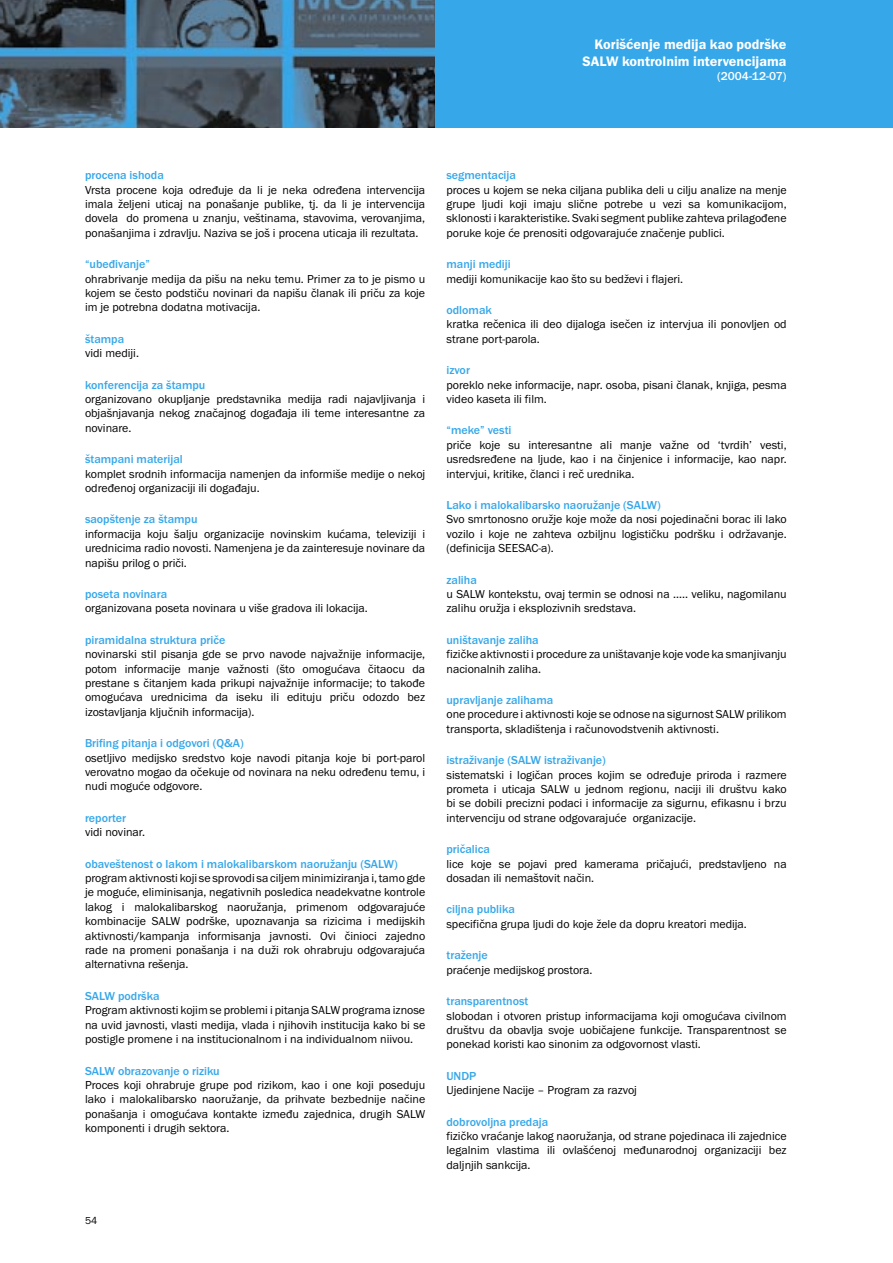
<style>
.page{position:relative;width:893px;height:1263px;background:#fff}
.page>*{position:absolute;margin:0;border:0;box-sizing:border-box;transform-origin:0 0}
.t1{font:600 14.25px/17.1px "Franklin Got Itc TCE";color:#fff;text-align:right}
.t2{font:12px/14.4px "Franklin Got Itc TCE";color:#000;text-align:justify}
.t3{font:500 12px "Franklin Got Itc TCE";color:#36a7e9}
.t4{font:500 12px "Franklin Got Itc TCE";color:#fff}
.t5{font:10.5px "Franklin Got Itc TCE";color:#000}
</style>
<div class="page">
<img style="left:0;top:0;width:436px;height:128px">
<div style="left:436px;top:0;width:457px;height:128px;background:#36a7e9"></div>
<p class="t1" style="left:583px;top:36px;width:205px">Korišćenje medija kao podrške<br>SALW kontrolnim intervencijama</p>
<p class="t4" style="left:717px;top:70px;width:71px">(2004-12-07)</p>
<p class="t3" style="left:85px;top:168px;width:80px">procena ishoda</p>
<p class="t2" style="left:85px;top:182px;width:342px">Vrsta procene koja određuje da li je neka određena intervencija imala željeni uticaj na ponašanje publike, tj. da li je intervencija dovela do promena u znanju, veštinama, stavovima, verovanjima, ponašanjima i zdravlju. Naziva se još i procena uticaja ili rezultata.</p>
<p class="t3" style="left:85px;top:257px;width:66px">“ubeđivanje”</p>
<p class="t2" style="left:85px;top:271px;width:342px">ohrabrivanje medija da pišu na neku temu. Primer za to je pismo u kojem se često podstiču novinari da napišu članak ili priču za koje im je potrebna dodatna motivacija.</p>
<p class="t3" style="left:85px;top:332px;width:41px">štampa</p>
<p class="t2" style="left:85px;top:346px;width:55px">vidi mediji.</p>
<p class="t3" style="left:85px;top:378px;width:122px">konferencija za štampu</p>
<p class="t2" style="left:85px;top:392px;width:342px">organizovano okupljanje predstavnika medija radi najavljivanja i objašnjavanja nekog značajnog događaja ili teme interesantne za novinare.</p>
<p class="t3" style="left:85px;top:452px;width:99px">štampani materijal</p>
<p class="t2" style="left:85px;top:466px;width:342px">komplet srodnih informacija namenjen da informiše medije o nekoj određenoj organizaciji ili događaju.</p>
<p class="t3" style="left:85px;top:513px;width:114px">saopštenje za štampu</p>
<p class="t2" style="left:85px;top:527px;width:342px">informacija koju šalju organizacije novinskim kućama, televiziji i urednicima radio novosti. Namenjena je da zainteresuje novinare da napišu prilog o priči.</p>
<p class="t3" style="left:85px;top:587px;width:84px">poseta novinara</p>
<p class="t2" style="left:85px;top:601px;width:284px">organizovana poseta novinara u više gradova ili lokacija.</p>
<p class="t3" style="left:85px;top:633px;width:142px">piramidalna struktura priče</p>
<p class="t2" style="left:85px;top:647px;width:342px">novinarski stil pisanja gde se prvo navode najvažnije informacije, potom informacije manje važnosti (što omogućava čitaocu da prestane s čitanjem kada prikupi najvažnije informacije; to takođe omogućava urednicima da iseku ili edituju priču odozdo bez izostavljanja ključnih informacija).</p>
<p class="t3" style="left:85px;top:736px;width:160px">Brifing pitanja i odgovori (Q&amp;A)</p>
<p class="t2" style="left:85px;top:751px;width:342px">osetljivo medijsko sredstvo koje navodi pitanja koje bi port-parol verovatno mogao da očekuje od novinara na neku određenu temu, i nudi moguće odgovore.</p>
<p class="t3" style="left:85px;top:811px;width:43px">reporter</p>
<p class="t2" style="left:85px;top:825px;width:62px">vidi novinar.</p>
<p class="t3" style="left:85px;top:857px;width:314px">obaveštenost o lakom i malokalibarskom naoružanju (SALW)</p>
<p class="t2" style="left:85px;top:871px;width:342px">program aktivnosti koji se sprovodi sa ciljem minimiziranja i, tamo gde je moguće, eliminisanja, negativnih posledica neadekvatne kontrole lakog i malokalibarskog naoružanja, primenom odgovarajuće kombinacije SALW podrške, upoznavanja sa rizicima i medijskih aktivnosti/kampanja informisanja javnosti. Ovi činioci zajedno rade na promeni ponašanja i na duži rok ohrabruju odgovarajuća alternativna rešenja.</p>
<p class="t3" style="left:85px;top:989px;width:76px">SALW podrška</p>
<p class="t2" style="left:85px;top:1003px;width:342px">Program aktivnosti kojim se problemi i pitanja SALW programa iznose na uvid javnosti, vlasti medija, vlada i njihovih institucija kako bi se postigle promene i na institucionalnom i na individualnom niivou.</p>
<p class="t3" style="left:85px;top:1064px;width:136px">SALW obrazovanje o riziku</p>
<p class="t2" style="left:85px;top:1078px;width:342px">Proces koji ohrabruje grupe pod rizikom, kao i one koji poseduju lako i malokalibarsko naoružanje, da prihvate bezbednije načine ponašanja i omogućava kontakte između zajednica, drugih SALW komponenti i drugih sektora.</p>
<p class="t5" style="left:85px;top:1215px;width:14px">54</p>
<p class="t3" style="left:446px;top:168px;width:71px">segmentacija</p>
<p class="t2" style="left:446px;top:182px;width:342px">proces u kojem se neka ciljana publika deli u cilju analize na menje grupe ljudi koji imaju slične potrebe u vezi sa komunikacijom, sklonosti i karakteristike. Svaki segment publike zahteva prilagođene poruke koje će prenositi odgovarajuće značenje publici.</p>
<p class="t3" style="left:446px;top:257px;width:66px">manji mediji</p>
<p class="t2" style="left:446px;top:271px;width:238px">mediji komunikacije kao što su bedževi i flajeri.</p>
<p class="t3" style="left:446px;top:303px;width:47px">odlomak</p>
<p class="t2" style="left:446px;top:317px;width:342px">kratka rečenica ili deo dijaloga isečen iz intervjua ili ponovljen od strane port-parola.</p>
<p class="t3" style="left:446px;top:363px;width:25px">izvor</p>
<p class="t2" style="left:446px;top:377px;width:342px">poreklo neke informacije, napr. osoba, pisani članak, knjiga, pesma video kaseta ili film.</p>
<p class="t3" style="left:446px;top:424px;width:66px">“meke” vesti</p>
<p class="t2" style="left:446px;top:438px;width:342px">priče koje su interesantne ali manje važne od ‘tvrdih’ vesti, usredsređene na ljude, kao i na činjenice i informacije, kao napr. intervjui, kritike, članci i reč urednika.</p>
<p class="t3" style="left:446px;top:498px;width:216px">Lako i malokalibarsko naoružanje (SALW)</p>
<p class="t2" style="left:446px;top:512px;width:342px">Svo smrtonosno oružje koje može da nosi pojedinačni borac ili lako vozilo i koje ne zahteva ozbiljnu logističku podršku i održavanje. (definicija SEESAC-a).</p>
<p class="t3" style="left:446px;top:573px;width:32px">zaliha</p>
<p class="t2" style="left:446px;top:587px;width:342px">u SALW kontekstu, ovaj termin se odnosi na ….. veliku, nagomilanu zalihu oružja i eksplozivnih sredstava.</p>
<p class="t3" style="left:446px;top:633px;width:94px">uništavanje zaliha</p>
<p class="t2" style="left:446px;top:647px;width:342px">fizičke aktivnosti i procedure za uništavanje koje vode ka smanjivanju nacionalnih zaliha.</p>
<p class="t3" style="left:446px;top:693px;width:108px">upravljanje zalihama</p>
<p class="t2" style="left:446px;top:707px;width:342px">one procedure i aktivnosti koje se odnose na sigurnost SALW prilikom transporta, skladištenja i računovodstvenih aktivnosti.</p>
<p class="t3" style="left:446px;top:753px;width:161px">istraživanje (SALW istraživanje)</p>
<p class="t2" style="left:446px;top:768px;width:342px">sistematski i logičan proces kojim se određuje priroda i razmere prometa i uticaja SALW u jednom regionu, naciji ili društvu kako bi se dobili precizni podaci i informacije za sigurnu, efikasnu i brzu intervenciju od strane odgovarajuće organizacije.</p>
<p class="t3" style="left:446px;top:842px;width:45px">pričalica</p>
<p class="t2" style="left:446px;top:857px;width:342px">lice koje se pojavi pred kamerama pričajući, predstavljeno na dosadan ili nemaštovit način.</p>
<p class="t3" style="left:446px;top:903px;width:70px">ciljna publika</p>
<p class="t2" style="left:446px;top:917px;width:302px">specifična grupa ljudi do koje žele da dopru kreatori medija.</p>
<p class="t3" style="left:446px;top:948px;width:43px">traženje</p>
<p class="t2" style="left:446px;top:963px;width:147px">praćenje medijskog prostora.</p>
<p class="t3" style="left:446px;top:994px;width:83px">transparentnost</p>
<p class="t2" style="left:446px;top:1008px;width:342px">slobodan i otvoren pristup informacijama koji omogućava civilnom društvu da obavlja svoje uobičajene funkcije. Transparentnost se ponekad koristi kao sinonim za odgovornost vlasti.</p>
<p class="t3" style="left:446px;top:1069px;width:31px">UNDP</p>
<p class="t2" style="left:446px;top:1083px;width:192px">Ujedinjene Nacije – Program za razvoj</p>
<p class="t3" style="left:446px;top:1115px;width:103px">dobrovoljna predaja</p>
<p class="t2" style="left:446px;top:1129px;width:342px">fizičko vraćanje lakog naoružanja, od strane pojedinaca ili zajednice legalnim vlastima ili ovlašćenoj međunarodnoj organizaciji bez daljnjih sankcija.</p>
</div>
